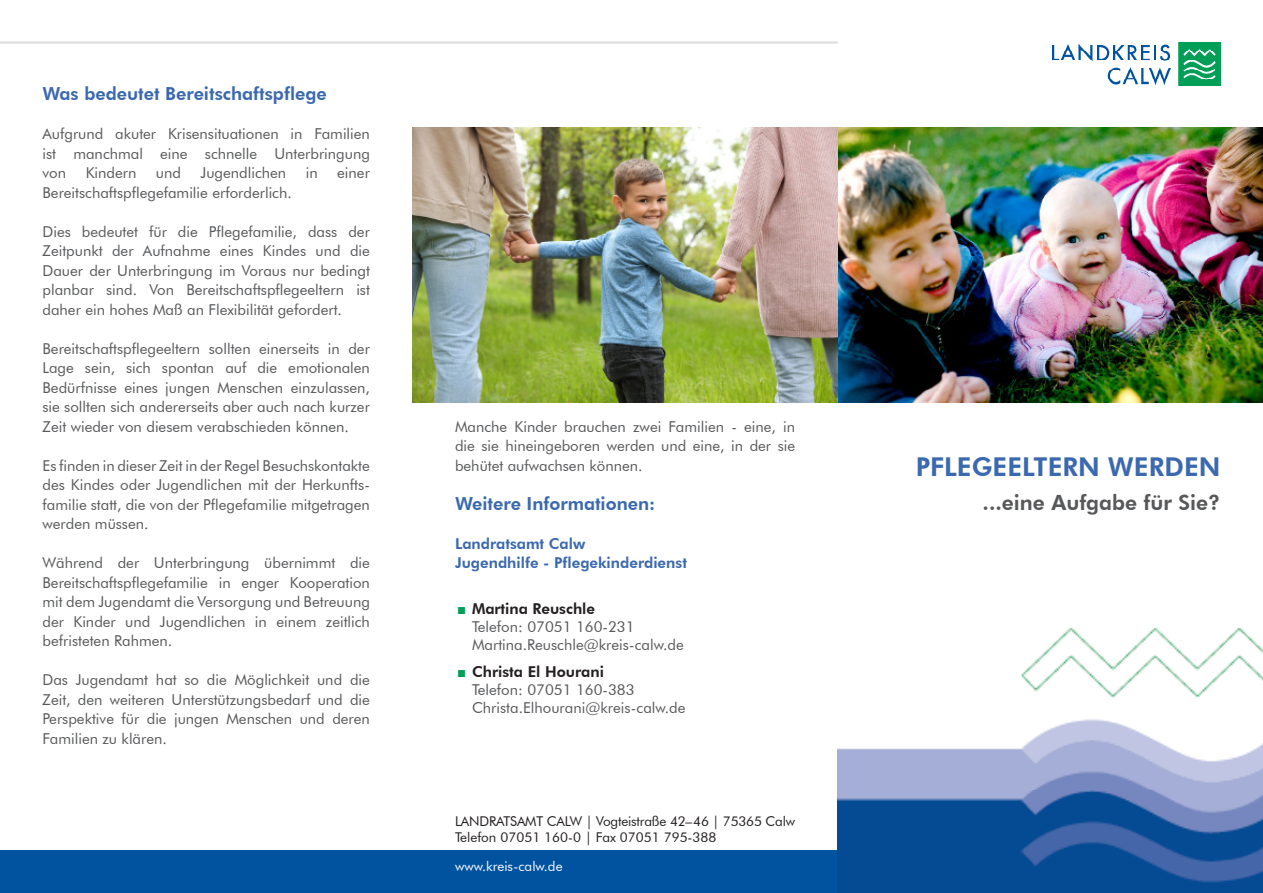
<style>
.page{position:relative;width:1263px;height:893px;background:#fff}
.page>*{position:absolute;margin:0;border:0;box-sizing:border-box;transform-origin:0 0}
.Titel{font:800 25.95px "Futura BT";color:#3b69af}
.Untertitel{font:800 21px "Futura BT";color:#57585a}
.Überschriften{font:800 18px "Futura BT";color:#3b69af}
.Fließtext{font:800 18px "Futura BT";color:#3b69af}
.Fließtext-2{font:15px/19.5px "Futura BT";color:#57585a;text-align:justify}
.Kontakt{font:15px/18px "Futura BT";color:#57585a}
.Fließtext-3{font:800 15px/19.5px "Futura BT";color:#3b69af}
.t1{font:800 15px "Futura BT";color:#231f20}
.t2{font:13.5px "Futura BT";letter-spacing:-.015em;color:#231f20}
.t3{font:13.5px "Futura BT";color:#fff}
.s1{font-family:"Arial";color:#009e57}
.s2{font-weight:800;color:#231f20}
.s3{font-family:"Arial";font-weight:400;color:#009e57}
</style>
<div class="page">
<div style="left:0;top:850px;width:838px;height:43px;background:#0153a0"></div>
<img style="left:838px;top:627px;width:425px;height:266px">
<img style="left:1052px;top:43px;width:168px;height:42px">
<hr style="left:0;top:41px;width:838px;height:3px;background:#dcdddf">
<img style="left:412px;top:128px;width:851px;height:275px">
<p class="Überschriften" style="left:43px;top:83px;width:286px">Was bedeutet Bereitschaftspflege</p>
<p class="Fließtext-2" style="left:43px;top:124px;width:329px">Aufgrund akuter Krisensituationen in Familien ist manchmal eine schnelle Unterbringung von</p>
<p class="Fließtext-2" style="left:86px;top:163px;width:52px">Kindern</p>
<p class="Fließtext-2" style="left:156px;top:163px;width:27px">und</p>
<p class="Fließtext-2" style="left:201px;top:163px;width:87px">Jugendlichen</p>
<p class="Fließtext-2" style="left:306px;top:163px;width:13px">in</p>
<p class="Fließtext-2" style="left:337px;top:163px;width:34px">einer</p>
<p class="Fließtext-2" style="left:43px;top:183px;width:251px">Bereitschaftspflegefamilie erforderlich.</p>
<p class="Fließtext-2" style="left:43px;top:222px;width:329px">Dies bedeutet für die Pflegefamilie, dass der Zeitpunkt der Aufnahme eines Kindes und die Dauer der Unterbringung im Voraus nur bedingt planbar sind. Von Bereitschaftspflegeeltern ist daher ein hohes Maß an Flexibilität gefordert.</p>
<p class="Fließtext-2" style="left:43px;top:339px;width:329px">Bereitschaftspflegeeltern sollten einerseits in der Lage sein, sich spontan auf die emotionalen Bedürfnisse eines jungen Menschen einzulassen, sie sollten sich andererseits aber auch nach kurzer Zeit wieder von diesem verabschieden können.</p>
<p class="Fließtext-2" style="left:43px;top:456px;width:329px">Es finden in dieser Zeit in der Regel Besuchskontakte des Kindes oder Jugendlichen mit der Herkunfts&shy;familie statt, die von der Pflegefamilie mitgetragen werden müssen.</p>
<p class="Fließtext-2" style="left:43px;top:553px;width:329px">Während der Unterbringung übernimmt die Bereitschaftspflegefamilie in enger Kooperation mit dem Jugendamt die Versorgung und Betreuung der Kinder und Jugendlichen in einem zeitlich befristeten Rahmen.</p>
<p class="Fließtext-2" style="left:43px;top:670px;width:329px">Das Jugendamt hat so die Möglichkeit und die Zeit, den weiteren Unterstützungsbedarf und die Perspektive für die jungen Menschen und deren Familien zu klären.</p>
<p class="Fließtext-2" style="left:455px;top:417px;width:342px">Manche Kinder brauchen zwei Familien - eine, in die sie hineingeboren werden und eine, in der sie behütet aufwachsen können.</p>
<p class="Fließtext" style="left:455px;top:493px;width:202px">Weitere Informationen:</p>
<p class="Fließtext-3" style="left:455px;top:534px;width:233px">Landratsamt Calw<br>Jugendhilfe - Pflegekinderdienst</p>
<p class="Fließtext-2" style="left:472px;top:600px;width:213px;line-height:18px;text-align:left;text-indent:-15px"><span class="s1">■</span> <span class="s2">Martina Reuschle<br></span>Telefon: 07051 160-231<br>Martina.Reuschle@kreis-calw.de</p>
<p class="t1" style="left:457px;top:662px;width:148px"><span class="s3">■</span> Christa El Hourani</p>
<p class="Kontakt" style="left:472px;top:680px;width:215px">Telefon: 07051 160-383<br>Christa.Elhourani@kreis-calw.de</p>
<p class="t2" style="left:455px;top:813px;width:342px">LANDRATSAMT CALW | Vogteistraße 42–46 | 75365 Calw</p>
<p class="t2" style="left:455px;top:829px;width:263px">Telefon 07051 160-0 | Fax 07051 795-388</p>
<p class="t3" style="left:455px;top:858px;width:109px">www.kreis-calw.de</p>
<p class="Titel" style="left:916px;top:451px;width:306px">PFLEGEELTERN WERDEN</p>
<p class="Untertitel" style="left:982px;top:489px;width:239px">...eine Aufgabe für Sie?</p>
</div>
